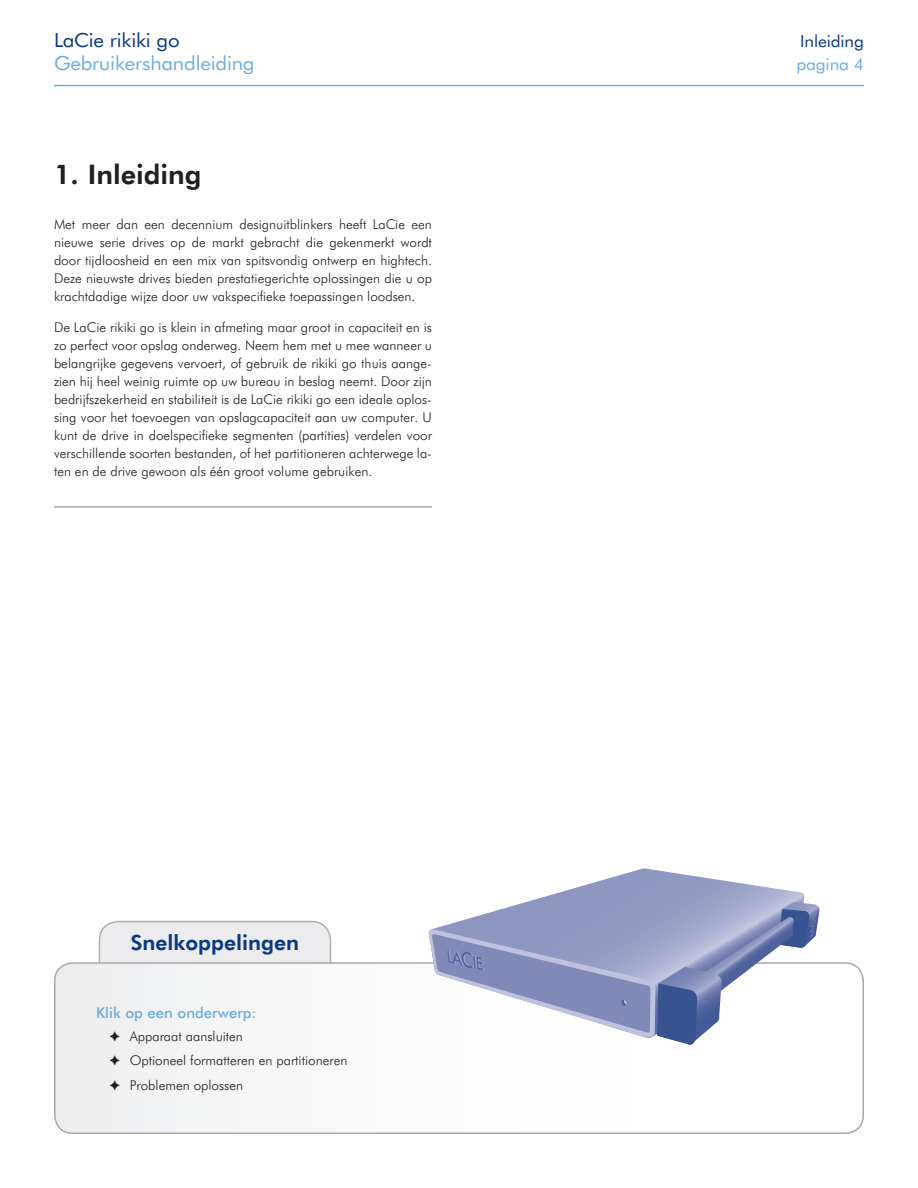
<style>
.page{position:relative;width:918px;height:1188px;background:#fff}
.page>*{position:absolute;margin:0;border:0;box-sizing:border-box;transform-origin:0 0}
._1__Heading{font:800 27px "Futura BT";color:#231f20}
._1_1_Heading__no_TOC{font:800 21px "Futura BT";color:#083981}
.xHeader_Line2{font:19.5px "Futura BT";letter-spacing:-.01em;color:#6caddf;scale:1.05 1}
.xHeader_Line1{font:19.5px "Futura BT";letter-spacing:-.01em;color:#083981;scale:1.05 1}
.xHeader_Line1-2{font:16.5px "Futura BT";letter-spacing:-.01em;color:#083981;scale:1.05 1}
.xHeader_Line2-2{font:16.5px "Futura BT";letter-spacing:-.01em;color:#6caddf;scale:1.05 1}
._1_1_1_1__Heading__n{font:500 15px "Futura BT";color:#6caddf}
.Bullets{font:300 13.5px/18px "Futura BT";color:#231f20;text-align:justify}
</style>
<div class="page">
<hr style="left:54px;top:85px;width:810px;height:1px;background:#6caddf">
<hr style="left:54px;top:506px;width:378px;height:2px;background:#a8a9ad">
<div style="left:99px;top:922px;width:231px;height:63px;background:#ececee;border-radius:19px"></div>
<div style="left:99px;top:921px;width:232px;height:65px;border:2px solid #aeafb3;border-radius:19px"></div>
<svg style="left:55px;top:963px;width:808px;height:170px"></svg>
<div style="left:54px;top:962px;width:810px;height:172px;border:2px solid #a8a9ad;border-radius:18px"></div>
<svg style="left:428px;top:868px;width:377px;height:171px"></svg>
<svg style="left:429px;top:902px;width:391px;height:144px"></svg>
<p class="xHeader_Line1" style="left:54px;top:28px;width:121px">LaCie rikiki go</p>
<p class="xHeader_Line1-2" style="left:800px;top:31px;width:62px">Inleiding</p>
<p class="xHeader_Line2" style="left:54px;top:52px;width:193px">Gebruikershandleiding</p>
<p class="xHeader_Line2-2" style="left:797px;top:55px;width:66px">pagina 4</p>
<p class="_1__Heading" style="left:54px;top:158px;width:149px">1. Inleiding</p>
<p class="Bullets" style="left:54px;top:215px;width:380px">Met meer dan een decennium designuitblinkers heeft LaCie een nieuwe serie drives op de markt gebracht die gekenmerkt wordt door tijdloosheid en een mix van spitsvondig ontwerp en hightech.<br>Deze nieuwste drives bieden prestatiegerichte oplossingen die u op krachtdadige wijze door uw vakspecifieke toepassingen loodsen.</p>
<p class="Bullets" style="left:54px;top:318px;width:380px">De LaCie rikiki go is klein in afmeting maar groot in capaciteit en is zo perfect voor opslag onderweg. Neem hem met u mee wanneer u belangrijke gegevens vervoert, of gebruik de rikiki go thuis aange&shy;zien hij heel weinig ruimte op uw bureau in beslag neemt. Door zijn bedrijfszekerheid en stabiliteit is de LaCie rikiki go een ideale oplos&shy;sing voor het toevoegen van opslagcapaciteit aan uw computer. U kunt de drive in doelspecifieke segmenten (partities) verdelen voor verschillende soorten bestanden, of het partitioneren achterwege la&shy;ten en de drive gewoon als één groot volume gebruiken.</p>
<p class="_1_1_Heading__no_TOC" style="left:131px;top:930px;width:170px">Snelkoppelingen</p>
<p class="_1_1_1_1__Heading__n" style="left:96px;top:1004px;width:162px">Klik op een onderwerp:</p>
<p class="Bullets" style="left:110px;top:1027px;width:135px">✦ Apparaat aansluiten</p>
<p class="Bullets" style="left:110px;top:1051px;width:239px">✦ Optioneel formatteren en partitioneren</p>
<p class="Bullets" style="left:110px;top:1076px;width:135px">✦ Problemen oplossen</p>
</div>
